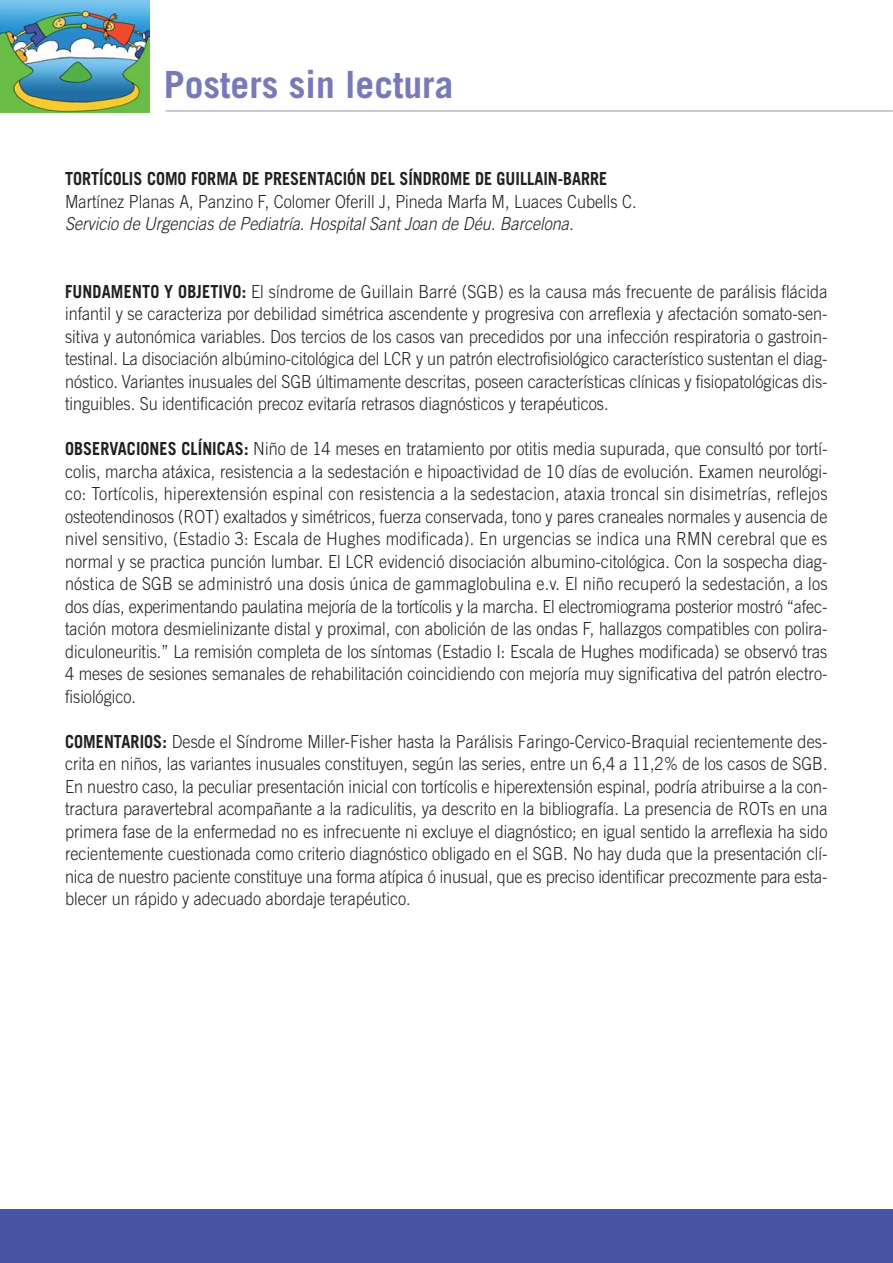
<style>
.page{position:relative;width:893px;height:1263px;background:#fff}
.page>*{position:absolute;margin:0;border:0;box-sizing:border-box;transform-origin:0 0}
.t1{font:700 37.5px "Trade Gothic";color:#7779b9}
.t2{font:300 18px/22.5px "Trade Gothic";color:#231f20;text-align:justify;scale:.9 1}
.t3{font:italic 300 18px "Trade Gothic";color:#231f20;scale:.9 1}
.t4{font:700 18px "Trade Gothic";color:#231f20;scale:.9 1}
.s1{font-weight:700}
</style>
<div class="page">
<img style="left:0;top:1px;width:150px;height:111px">
<hr style="left:165px;top:111px;width:728px;height:1px;background:#939598">
<div style="left:0;top:1209px;width:893px;height:54px;background:#4853a4"></div>
<h1 class="t1" style="left:164px;top:71px;width:291px">Posters sin lectura</h1>
<p class="t4" style="left:65px;top:172px;width:604px">TORTÍCOLIS COMO FORMA DE PRESENTACIÓN DEL SÍNDROME DE GUILLAIN-BARRE</p>
<p class="t2" style="left:65px;top:192px;width:636px">Martínez Planas A, Panzino F, Colomer Oferill J, Pineda Marfa M, Luaces Cubells C.</p>
<p class="t3" style="left:65px;top:217px;width:570px">Servicio de Urgencias de Pediatría. Hospital Sant Joan de Déu. Barcelona.</p>
<p class="t2" style="left:65px;top:282px;width:849px"><span class="s1">FUNDAMENTO Y OBJETIVO:</span> El síndrome de Guillain Barré (SGB) es la causa más frecuente de parálisis flácida infantil y se caracteriza por debilidad simétrica ascendente y progresiva con arreflexia y afectación somato-sen&shy;sitiva y autonómica variables. Dos tercios de los casos van precedidos por una infección respiratoria o gastroin&shy;testinal. La disociación albúmino-citológica del LCR y un patrón electrofisiológico característico sustentan el diag&shy;nóstico. Variantes inusuales del SGB últimamente descritas, poseen características clínicas y fisiopatológicas dis&shy;tinguibles. Su identificación precoz evitaría retrasos diagnósticos y terapéuticos.</p>
<p class="t2" style="left:65px;top:439px;width:849px"><span class="s1">OBSERVACIONES CLÍNICAS:</span> Niño de 14 meses en tratamiento por otitis media supurada, que consultó por tortí&shy;colis, marcha atáxica, resistencia a la sedestación e hipoactividad de 10 días de evolución. Examen neurológi&shy;co: Tortícolis, hiperextensión espinal con resistencia a la sedestacion, ataxia troncal sin disimetrías, reflejos osteotendinosos (ROT) exaltados y simétricos, fuerza conservada, tono y pares craneales normales y ausencia de nivel sensitivo, (Estadio 3: Escala de Hughes modificada). En urgencias se indica una RMN cerebral que es normal y se practica punción lumbar. El LCR evidenció disociación albumino-citológica. Con la sospecha diag&shy;nóstica de SGB se administró una dosis única de gammaglobulina e.v. El niño recuperó la sedestación, a los dos días, experimentando paulatina mejoría de la tortícolis y la marcha. El electromiograma posterior mostró “afec&shy;tación motora desmielinizante distal y proximal, con abolición de las ondas F, hallazgos compatibles con polira&shy;diculoneuritis.” La remisión completa de los síntomas (Estadio I: Escala de Hughes modificada) se observó tras 4 meses de sesiones semanales de rehabilitación coincidiendo con mejoría muy significativa del patrón electro&shy;fisiológico.</p>
<p class="t2" style="left:65px;top:732px;width:849px"><span class="s1">COMENTARIOS:</span> Desde el Síndrome Miller-Fisher hasta la Parálisis Faringo-Cervico-Braquial recientemente des&shy;crita en niños, las variantes inusuales constituyen, según las series, entre un 6,4 a 11,2% de los casos de SGB.<br>En nuestro caso, la peculiar presentación inicial con tortícolis e hiperextensión espinal, podría atribuirse a la con&shy;tractura paravertebral acompañante a la radiculitis, ya descrito en la bibliografía. La presencia de ROTs en una primera fase de la enfermedad no es infrecuente ni excluye el diagnóstico; en igual sentido la arreflexia ha sido recientemente cuestionada como criterio diagnóstico obligado en el SGB. No hay duda que la presentación clí&shy;nica de nuestro paciente constituye una forma atípica ó inusual, que es preciso identificar precozmente para esta&shy;blecer un rápido y adecuado abordaje terapéutico.</p>
</div>
